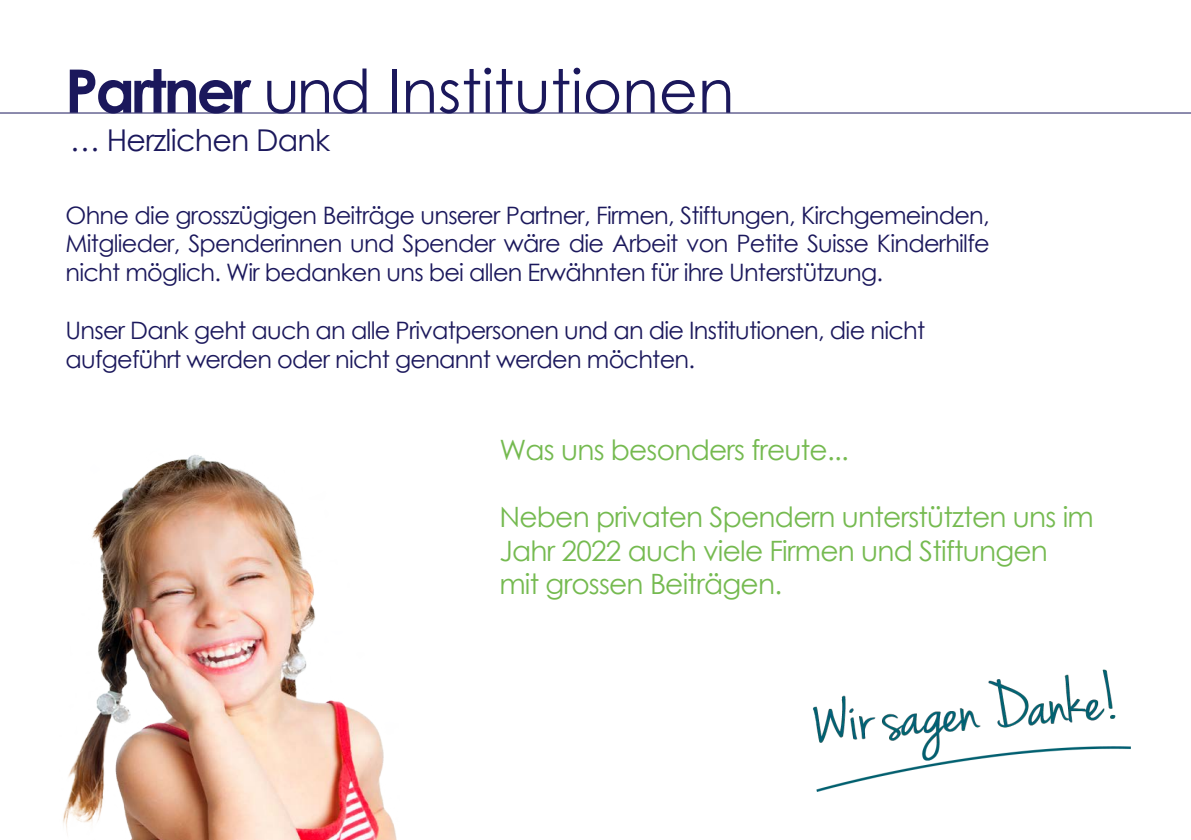
<style>
.page{position:relative;width:1191px;height:840px;background:#fff}
.page>*{position:absolute;margin:0;border:0;box-sizing:border-box;transform-origin:0 0}
.t1{font:60px "Century Gothic";color:#1b185c}
.t2{font:30px "Century Gothic";letter-spacing:-.025em;color:#1b185c}
.t3{font:28px/33.6px "Century Gothic";letter-spacing:-.025em;color:#75ba50}
.t4{font:24px/28.8px "Century Gothic";letter-spacing:-.03em;color:#1b185c;text-align:justify}
.s1{font-weight:700}
</style>
<div class="page">
<hr style="left:0;top:112px;width:1191px;height:1px;background:#1b185c">
<img style="left:63px;top:454px;width:334px;height:385px">
<img style="left:813px;top:669px;width:318px;height:123px">
<h1 class="t1" style="left:65px;top:49px;width:671px"><span class="s1">Partner</span> und Institutionen</h1>
<p class="t2" style="left:70px;top:119px;width:262px">… Herzlichen Dank</p>
<p class="t4" style="left:66px;top:200px;width:925px">Ohne die grosszügigen Beiträge unserer Partner, Firmen, Stiftungen, Kirchgemeinden, Mitglieder, Spenderinnen und Spender wäre die Arbeit von Petite Suisse Kinderhilfe nicht möglich. Wir bedanken uns bei allen Erwähnten für ihre Unterstützung.</p>
<p class="t4" style="left:66px;top:315px;width:861px">Unser Dank geht auch an alle Privatpersonen und an die Institutionen, die nicht aufgeführt werden oder nicht genannt werden möchten.</p>
<p class="t3" style="left:499px;top:432px;width:351px">Was uns besonders freute...</p>
<p class="t3" style="left:499px;top:499px;width:596px">Neben privaten Spendern unterstützten uns im<br>Jahr 2022 auch viele Firmen und Stiftungen mit grossen Beiträgen.</p>
</div>
